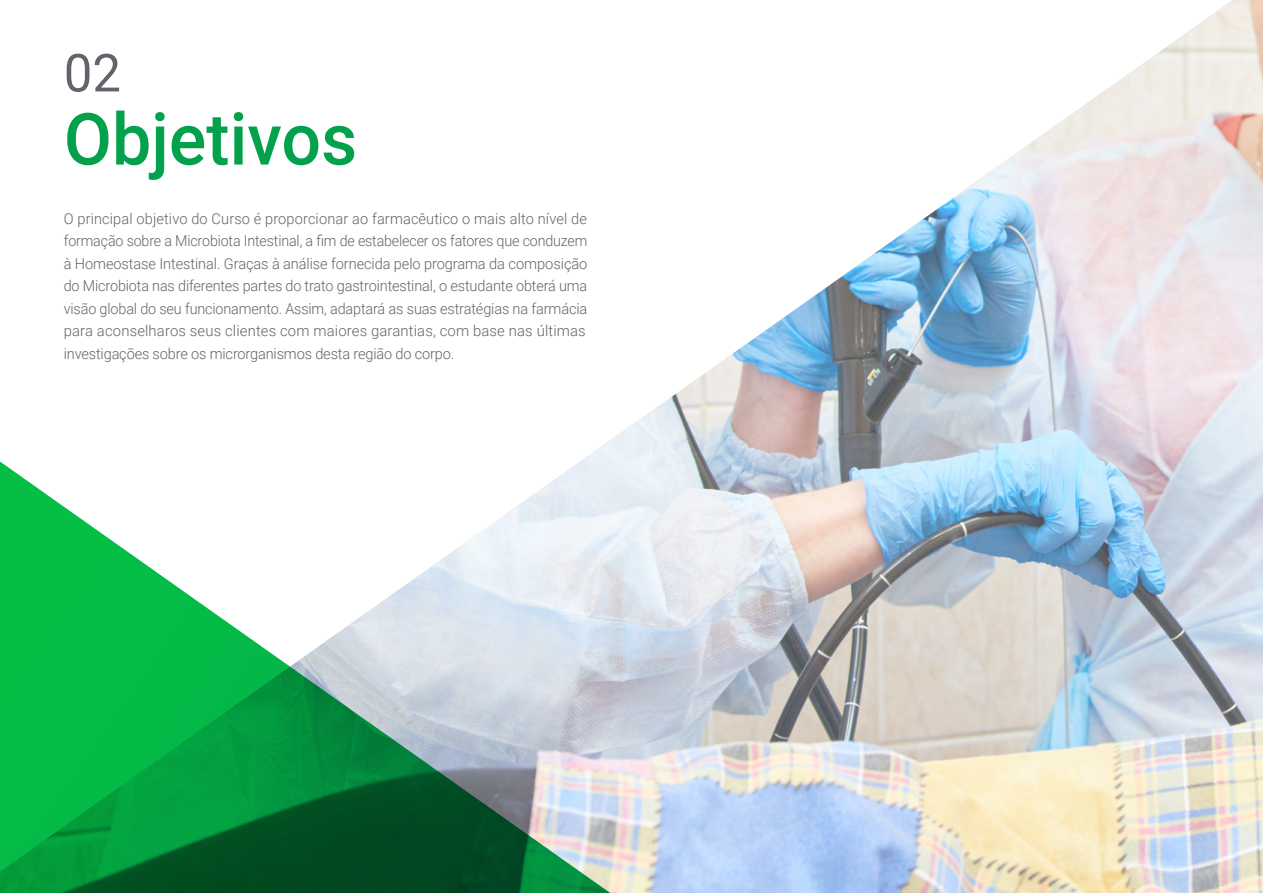
<style>
.page{position:relative;width:1263px;height:893px;background:#fff}
.page>*{position:absolute;margin:0;border:0;box-sizing:border-box;transform-origin:0 0}
.t1{font:500 72px "Roboto";color:#04a14d}
.t2{font:52.5px "Roboto";color:#61646a}
.t3{font:300 15px/22.5px "Roboto";letter-spacing:-.01em;color:#61646a;text-align:justify}
</style>
<div class="page">
<img style="left:602px;top:0;width:661px;height:893px">
<svg style="left:0;top:446px;width:640px;height:447px"></svg>
<h2 class="t2" style="left:64px;top:36px;width:59px">02</h2>
<h1 class="t1" style="left:64px;top:89px;width:295px">Objetivos</h1>
<p class="t3" style="left:64px;top:207px;width:525px">O principal objetivo do Curso é proporcionar ao farmacêutico o mais alto nível de formação sobre a Microbiota Intestinal, a fim de estabelecer os fatores que conduzem à Homeostase Intestinal. Graças à análise fornecida pelo programa da composição do Microbiota nas diferentes partes do trato gastrointestinal, o estudante obterá uma visão global do seu funcionamento. Assim, adaptará as suas estratégias na farmácia para aconselharos seus clientes com maiores garantias, com base nas últimas investigações sobre os microrganismos desta região do corpo.</p>
</div>
